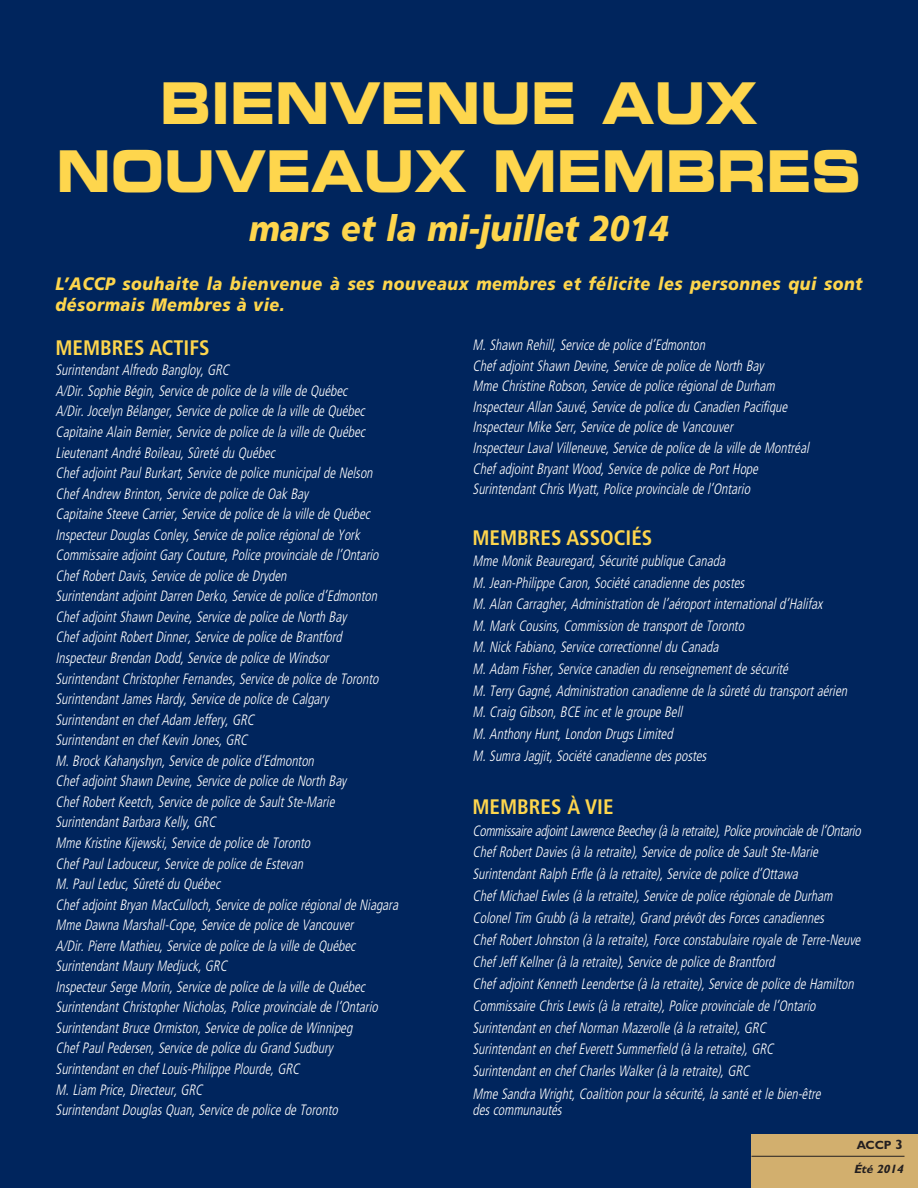
<style>
.page{position:relative;width:918px;height:1188px;background:#00255d}
.page>*{position:absolute;margin:0;border:0;box-sizing:border-box;transform-origin:0 0}
.t1{font:57.6px/67.5px "Eurostile Bold Extended Two";color:#fed64d;text-align:center;scale:.83 1}
.t2{font:italic 900 36px "Frutiger";color:#fed64d;scale:.9 1}
.t3{font:700 condensed 21px "Frutiger";color:#fed64d}
.t4{font:italic 900 18px/21.6px "Frutiger";letter-spacing:.03em;color:#fed64d;scale:.9 1}
.t5{font:italic 300 condensed 15px/20.5px "Frutiger";color:#fff;scale:.9 1}
.t6{font:italic 12px/24px "Garrison Sans BOLD";color:#231f20}
.s1{font-style:normal}
.s2{font-style:normal;font-size:13.5px}
</style>
<div class="page">
<div style="left:752px;top:1134px;width:166px;height:54px;background:#d2af6e"></div>
<hr style="left:752px;top:1156px;width:152px;height:1px;background:#231f20">
<h1 class="t1" style="left:56px;top:75px;width:971px">BIENVENUE AUX<br>NOUVEAUX MEMBRES</h1>
<h2 class="t2" style="left:249px;top:214px;width:468px">mars et la mi-juillet 2014</h2>
<p class="t4" style="left:56px;top:274px;width:898px">L’ACCP souhaite la bienvenue à ses nouveaux membres et félicite les personnes qui sont désormais Membres à vie.</p>
<h3 class="t3" style="left:56px;top:339px;width:156px">MEMBRES ACTIFS</h3>
<p class="t5" style="left:56px;top:361px;width:385px">Surintendant Alfredo Bangloy, GRC<br>A/Dir. Sophie Bégin, Service de police de la ville de Québec<br>A/Dir. Jocelyn Bélanger, Service de police de la ville de Québec Capitaine Alain Bernier, Service de police de la ville de Québec Lieutenant André Boileau, Sûreté du Québec<br>Chef adjoint Paul Burkart, Service de police municipal de Nelson Chef Andrew Brinton, Service de police de Oak Bay<br>Capitaine Steeve Carrier, Service de police de la ville de Québec Inspecteur Douglas Conley, Service de police régional de York Commissaire adjoint Gary Couture, Police provinciale de l’Ontario Chef Robert Davis, Service de police de Dryden<br>Surintendant adjoint Darren Derko, Service de police d’Edmonton Chef adjoint Shawn Devine, Service de police de North Bay<br>Chef adjoint Robert Dinner, Service de police de Brantford Inspecteur Brendan Dodd, Service de police de Windsor<br>Surintendant Christopher Fernandes, Service de police de Toronto Surintendant James Hardy, Service de police de Calgary<br>Surintendant en chef Adam Jeffery, GRC<br>Surintendant en chef Kevin Jones, GRC<br>M. Brock Kahanyshyn, Service de police d’Edmonton<br>Chef adjoint Shawn Devine, Service de police de North Bay<br>Chef Robert Keetch, Service de police de Sault Ste-Marie Surintendant Barbara Kelly, GRC<br>Mme Kristine Kijewski, Service de police de Toronto<br>Chef Paul Ladouceur, Service de police de Estevan<br>M. Paul Leduc, Sûreté du Québec<br>Chef adjoint Bryan MacCulloch, Service de police régional de Niagara Mme Dawna Marshall-Cope, Service de police de Vancouver<br>A/Dir. Pierre Mathieu, Service de police de la ville de Québec Surintendant Maury Medjuck, GRC<br>Inspecteur Serge Morin, Service de police de la ville de Québec Surintendant Christopher Nicholas, Police provinciale de l’Ontario Surintendant Bruce Ormiston, Service de police de Winnipeg<br>Chef Paul Pedersen, Service de police du Grand Sudbury Surintendant en chef Louis-Philippe Plourde, GRC<br>M. Liam Price, Directeur, GRC<br>Surintendant Douglas Quan, Service de police de Toronto</p>
<p class="t5" style="left:473px;top:336px;width:378px">M. Shawn Rehill, Service de police d’Edmonton<br>Chef adjoint Shawn Devine, Service de police de North Bay<br>Mme Christine Robson, Service de police régional de Durham Inspecteur Allan Sauvé, Service de police du Canadien Pacifique Inspecteur Mike Serr, Service de police de Vancouver<br>Inspecteur Laval Villeneuve, Service de police de la ville de Montréal Chef adjoint Bryant Wood, Service de police de Port Hope Surintendant Chris Wyatt, Police provinciale de l’Ontario</p>
<h3 class="t3" style="left:472px;top:530px;width:181px">MEMBRES ASSOCIÉS</h3>
<p class="t5" style="left:473px;top:551px;width:421px;line-height:21.6px">Mme Monik Beauregard, Sécurité publique Canada<br>M. Jean-Philippe Caron, Société canadienne des postes<br>M. Alan Carragher, Administration de l’aéroport international d’Halifax<br>M. Mark Cousins, Commission de transport de Toronto<br>M. Nick Fabiano, Service correctionnel du Canada<br>M. Adam Fisher, Service canadien du renseignement de sécurité<br>M. Terry Gagné, Administration canadienne de la sûreté du transport aérien M. Craig Gibson, BCE inc et le groupe Bell<br>M. Anthony Hunt, London Drugs Limited<br>M. Sumra Jagjit, Société canadienne des postes</p>
<h3 class="t3" style="left:472px;top:798px;width:143px">MEMBRES À VIE</h3>
<p class="t5" style="left:473px;top:821px;width:436px;line-height:21.9px">Commissaire adjoint Lawrence Beechey (à la retraite), Police provinciale de l’Ontario Chef Robert Davies (à la retraite), Service de police de Sault Ste-Marie Surintendant Ralph Erfle (à la retraite), Service de police d’Ottawa<br>Chef Michael Ewles (à la retraite), Service de police régionale de Durham Colonel Tim Grubb (à la retraite), Grand prévôt des Forces canadiennes<br>Chef Robert Johnston (à la retraite), Force constabulaire royale de Terre-Neuve Chef Jeff Kellner (à la retraite), Service de police de Brantford<br>Chef adjoint Kenneth Leendertse (à la retraite), Service de police de Hamilton Commissaire Chris Lewis (à la retraite), Police provinciale de l’Ontario Surintendant en chef Norman Mazerolle (à la retraite), GRC<br>Surintendant en chef Everett Summerfield (à la retraite), GRC<br>Surintendant en chef Charles Walker (à la retraite), GRC</p>
<p class="t5" style="left:473px;top:1087px;width:391px;line-height:16.5px">Mme Sandra Wright, Coalition pour la sécurité, la santé et le bien-être des communautés</p>
<p class="t6" style="left:854px;top:1133px;width:54px"><span class="s1">ACCP</span> <span class="s2">3<br></span>Été 2014</p>
</div>
